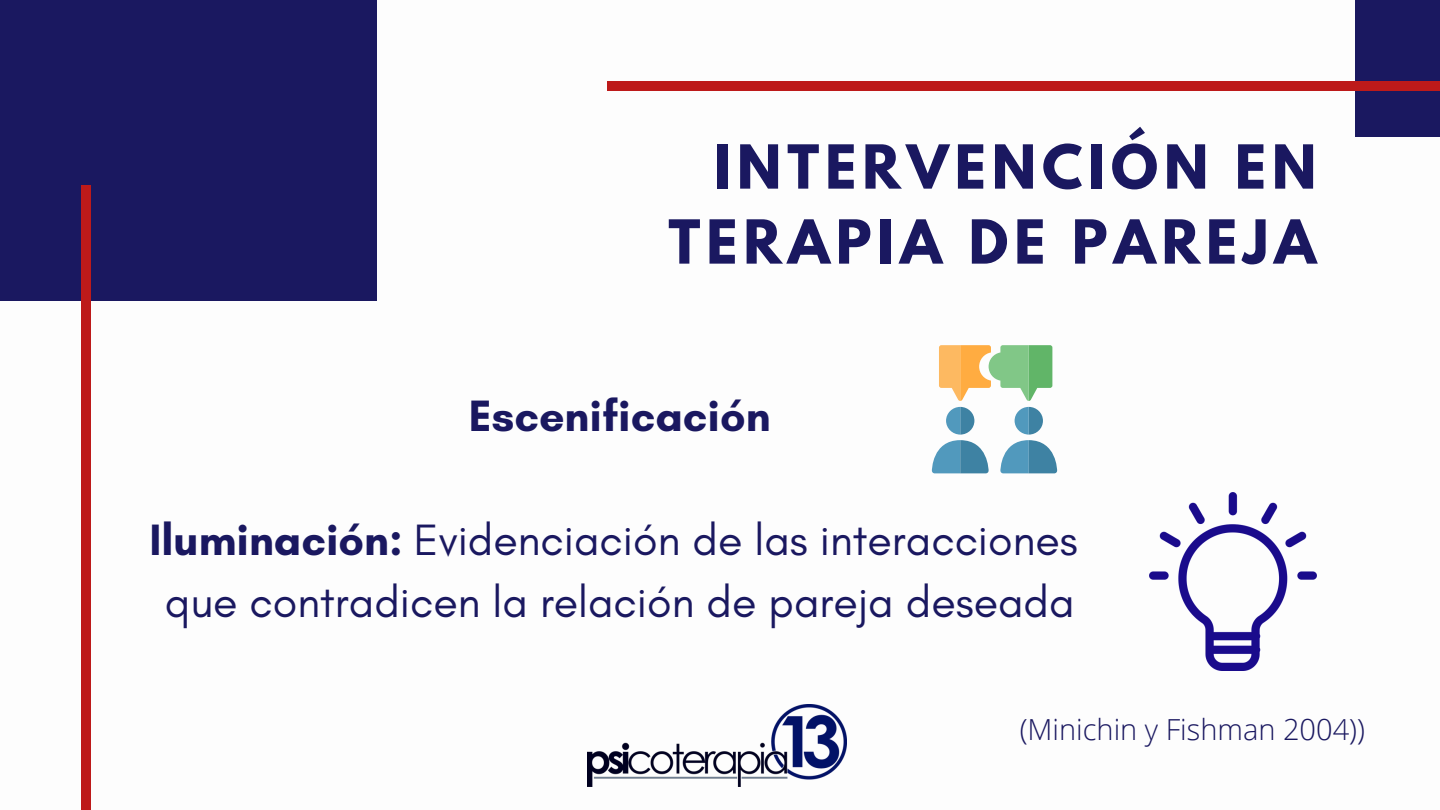
<style>
.page{position:relative;width:1440px;height:810px;background:#fff}
.page>*{position:absolute;margin:0;border:0;box-sizing:border-box;transform-origin:0 0}
.t1{font:700 53.7px/75px "League Spartan";letter-spacing:.11em;color:#1a1860;text-align:right}
.t2{font:44.7px/62.2px "Glacial Indifference";color:#1a1860;text-align:center}
.t3{font:700 44.7px "Glacial Indifference";color:#1a1860}
.t4{font:300 29px "Open Sans";color:#1a1860}
.s1{font-weight:700}
</style>
<div class="page">
<div style="left:0;top:0;width:376px;height:301px;background:#1a1860"></div>
<div style="left:81px;top:185px;width:10px;height:625px;background:#bd1a1a"></div>
<div style="left:1356px;top:0;width:84px;height:137px;background:#1a1860"></div>
<div style="left:607px;top:81px;width:833px;height:10px;background:#bd1a1a"></div>
<img style="left:588px;top:704px;width:258px;height:83px">
<svg style="left:939px;top:345px;width:113px;height:56px"></svg>
<svg style="left:1000px;top:407px;width:57px;height:66px"></svg>
<svg style="left:932px;top:407px;width:57px;height:66px"></svg>
<img style="left:1149px;top:492px;width:167px;height:179px">
<p class="t1" style="left:668px;top:136px;width:649px">INTERVENCIÓN EN<br>TERAPIA DE PAREJA</p>
<p class="t3" style="left:469px;top:388px;width:303px">Escenificación</p>
<p class="t2" style="left:149px;top:508px;width:930px"><span class="s1">Iluminación:</span> Evidenciación de las interacciones que contradicen la relación de pareja deseada</p>
<p class="t4" style="left:1020px;top:709px;width:347px">(Minichin y Fishman 2004))</p>
</div>
